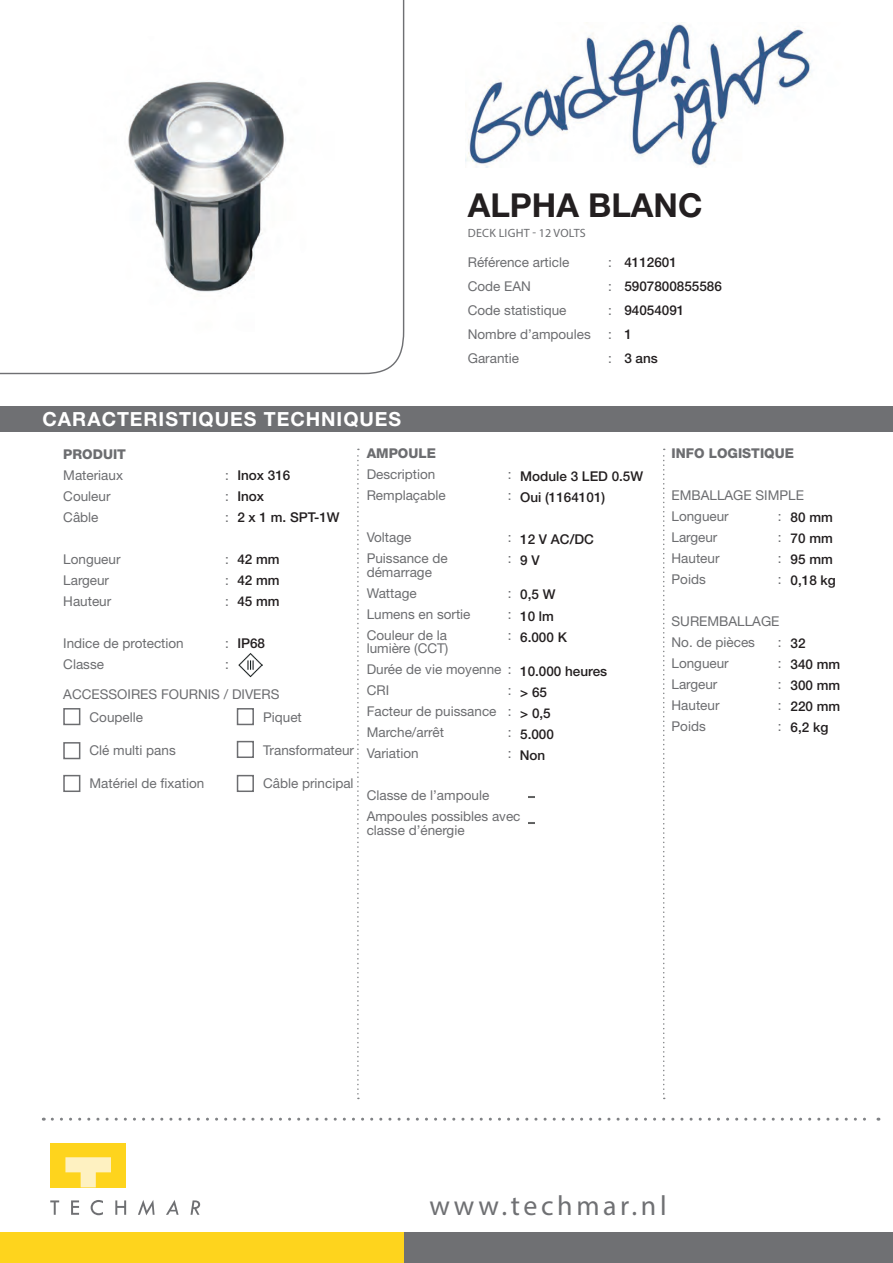
<style>
.page{position:relative;width:893px;height:1263px;background:#fff}
.page>*{position:absolute;margin:0;border:0;box-sizing:border-box;transform-origin:0 0}
.t1{font:700 33px "Helvetica Neue LT Std";color:#231f20}
.t2{font:27.9px "Myriad Pro";letter-spacing:.13em;color:#6f7073}
.t3{font:700 19.5px "Helvetica Neue LT Std";letter-spacing:.05em;color:#fff}
.t4{font:13.5px/21px "Helvetica Neue LT Std";color:#6c6d70}
.t5{font:500 13.5px/21px "Helvetica Neue LT Std";color:#231f20}
.t6{font:800 13.5px "Helvetica Neue LT Std";color:#6c6d70}
.t7{font:12px "Myriad Pro";letter-spacing:.02em;color:#6c6d70}
</style>
<div class="page">
<svg style="left:0;top:0;width:405px;height:375px"></svg>
<div style="left:0;top:406px;width:893px;height:26px;background:#6f7073"></div>
<svg style="left:52px;top:1118px;width:827px;height:3px"></svg>
<svg style="left:357px;top:449px;width:2px;height:650px"></svg>
<svg style="left:663px;top:449px;width:2px;height:650px"></svg>
<div style="left:404px;top:1232px;width:489px;height:31px;background:#6f7073"></div>
<div style="left:0;top:1232px;width:404px;height:31px;background:#fed41d"></div>
<svg style="left:50px;top:1200px;width:9px;height:15px"></svg>
<svg style="left:71px;top:1200px;width:8px;height:15px"></svg>
<svg style="left:115px;top:1200px;width:11px;height:15px"></svg>
<svg style="left:166px;top:1200px;width:13px;height:15px"></svg>
<svg style="left:191px;top:1200px;width:9px;height:15px"></svg>
<svg style="left:91px;top:1200px;width:12px;height:15px"></svg>
<svg style="left:138px;top:1200px;width:17px;height:15px"></svg>
<div style="left:50px;top:1143px;width:76px;height:44px;background:#fed41d"></div>
<svg style="left:65px;top:1157px;width:46px;height:30px"></svg>
<div style="left:63px;top:708px;width:17px;height:17px;border:2px solid #6c6d70"></div>
<div style="left:63px;top:742px;width:17px;height:17px;border:2px solid #6c6d70"></div>
<div style="left:63px;top:775px;width:17px;height:17px;border:2px solid #6c6d70"></div>
<div style="left:237px;top:708px;width:17px;height:17px;border:2px solid #6c6d70"></div>
<div style="left:237px;top:741px;width:17px;height:17px;border:2px solid #6c6d70"></div>
<div style="left:237px;top:775px;width:17px;height:17px;border:2px solid #6c6d70"></div>
<img style="left:528px;top:796px;width:7px;height:2px">
<img style="left:528px;top:822px;width:7px;height:2px">
<img style="left:238px;top:653px;width:25px;height:24px">
<img style="left:71px;top:36px;width:264px;height:315px">
<img style="left:466px;top:23px;width:346px;height:144px">
<h1 class="t1" style="left:468px;top:185px;width:236px">ALPHA BLANC</h1>
<p class="t7" style="left:468px;top:225px;width:119px">DECK LIGHT - 12 VOLTS</p>
<h3 class="t3" style="left:43px;top:407px;width:360px">CARACTERISTIQUES TECHNIQUES</h3>
<p class="t4" style="left:468px;top:252px;width:103px">Référence article</p>
<p class="t4" style="left:608px;top:252px;width:5px">:</p>
<p class="t4" style="left:468px;top:276px;width:65px">Code EAN</p>
<p class="t4" style="left:608px;top:276px;width:5px">:</p>
<p class="t4" style="left:468px;top:300px;width:100px">Code statistique</p>
<p class="t4" style="left:608px;top:300px;width:5px">:</p>
<p class="t4" style="left:468px;top:324px;width:125px">Nombre d’ampoules</p>
<p class="t4" style="left:608px;top:324px;width:5px">:</p>
<p class="t4" style="left:468px;top:348px;width:53px">Garantie</p>
<p class="t4" style="left:608px;top:348px;width:5px">:</p>
<p class="t5" style="left:624px;top:250px;width:99px;line-height:24px">4112601<br>5907800855586<br>94054091<br>1<br>3 ans</p>
<p class="t6" style="left:63px;top:446px;width:64px">PRODUIT</p>
<p class="t4" style="left:63px;top:464px;width:61px">Materiaux</p>
<p class="t4" style="left:225px;top:464px;width:5px">:</p>
<p class="t4" style="left:63px;top:485px;width:49px">Couleur</p>
<p class="t4" style="left:225px;top:485px;width:5px">:</p>
<p class="t4" style="left:63px;top:506px;width:37px">Câble</p>
<p class="t4" style="left:225px;top:506px;width:5px">:</p>
<p class="t4" style="left:63px;top:548px;width:59px">Longueur</p>
<p class="t4" style="left:225px;top:548px;width:5px">:</p>
<p class="t4" style="left:63px;top:569px;width:47px">Largeur</p>
<p class="t4" style="left:225px;top:569px;width:5px">:</p>
<p class="t4" style="left:63px;top:590px;width:50px">Hauteur</p>
<p class="t4" style="left:225px;top:590px;width:5px">:</p>
<p class="t4" style="left:63px;top:632px;width:122px">Indice de protection</p>
<p class="t4" style="left:225px;top:632px;width:5px">:</p>
<p class="t4" style="left:63px;top:653px;width:42px">Classe</p>
<p class="t4" style="left:225px;top:653px;width:5px">:</p>
<p class="t4" style="left:63px;top:683px;width:218px">ACCESSOIRES FOURNIS / DIVERS</p>
<p class="t5" style="left:237px;top:465px;width:104px">Inox 316<br>Inox<br>2 x 1 m. SPT-1W</p>
<p class="t5" style="left:237px;top:549px;width:44px;text-align:justify">42 mm 42 mm 45 mm</p>
<p class="t5" style="left:237px;top:633px;width:29px">IP68</p>
<p class="t4" style="left:90px;top:707px;width:55px">Coupelle</p>
<p class="t4" style="left:90px;top:740px;width:88px">Clé multi pans</p>
<p class="t4" style="left:90px;top:773px;width:116px">Matériel de fixation</p>
<p class="t4" style="left:263px;top:707px;width:40px">Piquet</p>
<p class="t4" style="left:263px;top:740px;width:93px">Transformateur</p>
<p class="t4" style="left:263px;top:773px;width:92px">Câble principal</p>
<p class="t6" style="left:367px;top:445px;width:71px">AMPOULE</p>
<p class="t4" style="left:367px;top:464px;width:70px">Description</p>
<p class="t4" style="left:508px;top:464px;width:5px">:</p>
<p class="t4" style="left:367px;top:485px;width:81px">Remplaçable</p>
<p class="t4" style="left:508px;top:485px;width:5px">:</p>
<p class="t4" style="left:367px;top:527px;width:46px">Voltage</p>
<p class="t4" style="left:508px;top:527px;width:5px">:</p>
<p class="t4" style="left:367px;top:548px;width:83px">Puissance de</p>
<p class="t4" style="left:508px;top:548px;width:5px">:</p>
<p class="t4" style="left:367px;top:561px;width:67px">démarrage<br>Wattage</p>
<p class="t4" style="left:508px;top:582px;width:5px">:</p>
<p class="t4" style="left:367px;top:603px;width:105px">Lumens en sortie</p>
<p class="t4" style="left:508px;top:603px;width:5px">:</p>
<p class="t4" style="left:367px;top:624px;width:82px">Couleur de la</p>
<p class="t4" style="left:508px;top:624px;width:5px">:</p>
<p class="t4" style="left:367px;top:638px;width:146px">lumière (CCT)<br>Durée de vie moyenne :<br>CRI</p>
<p class="t4" style="left:367px;top:680px;width:146px;text-align:justify;text-indent:141px">:<br>Facteur de puissance :<br>Marche/arrêt</p>
<p class="t4" style="left:508px;top:722px;width:5px">:</p>
<p class="t5" style="left:520px;top:465px;width:125px">Module 3 LED 0.5W<br>Oui (1164101)</p>
<p class="t5" style="left:520px;top:528px;width:75px">12 V AC/DC<br>9 V</p>
<p class="t5" style="left:520px;top:584px;width:48px">0,5 W<br>10 lm<br>6.000 K</p>
<p class="t5" style="left:520px;top:660px;width:89px">10.000 heures &gt; 65<br>&gt; 0,5<br>5.000</p>
<p class="t4" style="left:367px;top:743px;width:54px">Variation</p>
<p class="t4" style="left:508px;top:743px;width:5px">:</p>
<p class="t4" style="left:367px;top:785px;width:155px">Classe de l’ampoule<br>Ampoules possibles avec</p>
<p class="t4" style="left:367px;top:819px;width:99px">classe d’énergie</p>
<p class="t5" style="left:520px;top:745px;width:27px">Non</p>
<p class="t6" style="left:671px;top:445px;width:124px">INFO LOGISTIQUE</p>
<p class="t4" style="left:671px;top:485px;width:134px">EMBALLAGE SIMPLE<br>Longueur</p>
<p class="t5" style="left:790px;top:507px;width:47px">80 mm<br>70 mm<br>95 mm<br>0,18 kg</p>
<p class="t4" style="left:778px;top:506px;width:5px">:</p>
<p class="t4" style="left:671px;top:527px;width:47px">Largeur</p>
<p class="t4" style="left:778px;top:527px;width:5px">:</p>
<p class="t4" style="left:671px;top:548px;width:50px">Hauteur</p>
<p class="t4" style="left:778px;top:548px;width:5px">:</p>
<p class="t4" style="left:671px;top:569px;width:36px">Poids</p>
<p class="t4" style="left:778px;top:569px;width:5px">:</p>
<p class="t4" style="left:671px;top:611px;width:110px">SUREMBALLAGE<br>No. de pièces</p>
<p class="t5" style="left:790px;top:633px;width:51px">32<br>340 mm<br>300 mm<br>220 mm<br>6,2 kg</p>
<p class="t4" style="left:778px;top:632px;width:5px">:</p>
<p class="t4" style="left:671px;top:653px;width:59px">Longueur</p>
<p class="t4" style="left:778px;top:653px;width:5px">:</p>
<p class="t4" style="left:671px;top:674px;width:47px">Largeur</p>
<p class="t4" style="left:778px;top:674px;width:5px">:</p>
<p class="t4" style="left:671px;top:695px;width:50px">Hauteur</p>
<p class="t4" style="left:778px;top:695px;width:5px">:</p>
<p class="t4" style="left:671px;top:716px;width:36px">Poids</p>
<p class="t4" style="left:778px;top:716px;width:5px">:</p>
<h2 class="t2" style="left:429px;top:1188px;width:239px">www.techmar.nl</h2>
</div>
